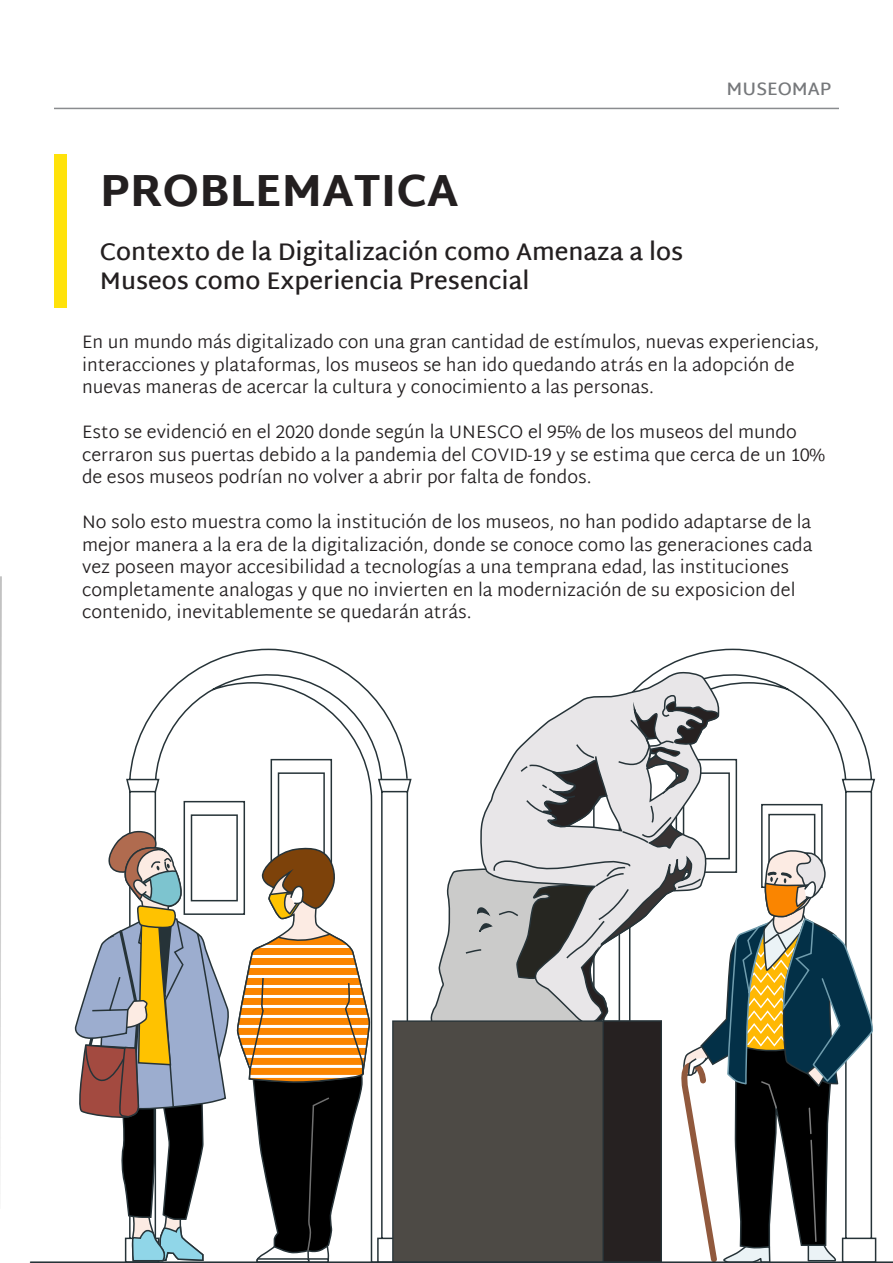
<style>
.page{position:relative;width:893px;height:1263px;background:#fff}
.page>*{position:absolute;margin:0;border:0;box-sizing:border-box;transform-origin:0 0}
.t1{font:800 45px "Martel Sans";color:#231f20}
.t2{font:600 24px "Martel Sans";color:#231f20}
.t3{font:300 18px/22.5px "Martel Sans";color:#231f20}
.t4{font:600 18px "Martel Sans";color:#76787b}
</style>
<div class="page">
<hr style="left:54px;top:108px;width:785px;height:1px;background:#8a8c8f">
<img style="left:0;top:576px;width:1px;height:600px">
<div style="left:54px;top:154px;width:13px;height:154px;background:#ffe20a"></div>
<svg style="left:126px;top:648px;width:751px;height:613px"></svg>
<svg style="left:74px;top:830px;width:296px;height:431px"></svg>
<svg style="left:478px;top:671px;width:242px;height:21px"></svg>
<svg style="left:430px;top:692px;width:445px;height:569px"></svg>
<div style="left:393px;top:1021px;width:268px;height:241px;background:#4d4a45"></div>
<div style="left:603px;top:1021px;width:58px;height:241px;background:#262121"></div>
<div style="left:602px;top:1020px;width:60px;height:243px;border:1px solid #263338"></div>
<hr style="left:31px;top:1261px;width:862px;height:2px;background:#263338">
<p class="t4" style="left:727px;top:78px;width:106px">MUSEOMAP</p>
<p class="t1" style="left:100px;top:164px;width:360px">PROBLEMATICA</p>
<p class="t2" style="left:100px;top:238px;width:585px">Contexto de la Digitalización como Amenaza a los</p>
<p class="t2" style="left:100px;top:266px;width:431px">Museos como Experiencia Presencial</p>
<p class="t3" style="left:82px;top:332px;width:739px">En un mundo más digitalizado con una gran cantidad de estímulos, nuevas experiencias,</p>
<p class="t3" style="left:82px;top:354px;width:714px">interacciones y plataformas, los museos se han ido quedando atrás en la adopción de</p>
<p class="t3" style="left:82px;top:377px;width:573px">nuevas maneras de acercar la cultura y conocimiento a las personas.</p>
<p class="t3" style="left:82px;top:422px;width:716px">Esto se evidenció en el 2020 donde según la UNESCO el 95% de los museos del mundo</p>
<p class="t3" style="left:82px;top:444px;width:744px">cerraron sus puertas debido a la pandemia del COVID-19 y se estima que cerca de un 10% de esos museos podrían no volver a abrir por falta de fondos.</p>
<p class="t3" style="left:82px;top:512px;width:732px;text-align:justify">No solo esto muestra como la institución de los museos, no han podido adaptarse de la mejor manera a la era de la digitalización, donde se conoce como las generaciones cada vez poseen mayor accesibilidad a tecnologías a una temprana edad, las instituciones</p>
<p class="t3" style="left:82px;top:579px;width:715px">completamente analogas y que no invierten en la modernización de su exposicion del</p>
<p class="t3" style="left:82px;top:602px;width:391px">contenido, inevitablemente se quedarán atrás.</p>
</div>
